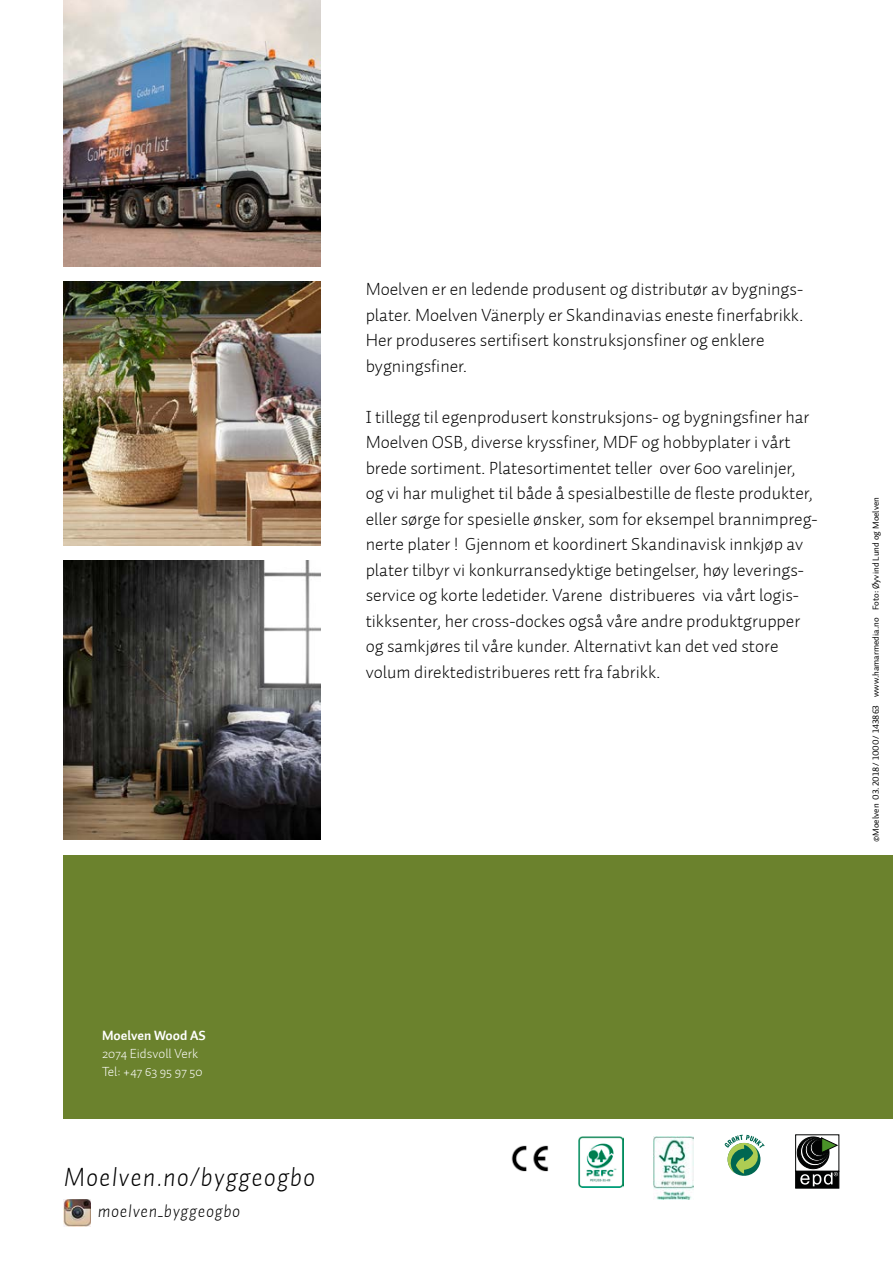
<style>
.page{position:relative;width:893px;height:1263px;background:#fff}
.page>*{position:absolute;margin:0;border:0;box-sizing:border-box;transform-origin:0 0}
.t1{font:27px "Auto 1 Light Italic LF";letter-spacing:.035em;color:#000}
.t2{font:300 18px/25.5px "Auto 1";color:#000}
.t3{font:18px "Auto 1 Light Italic LF";letter-spacing:.035em;color:#000}
.t4{font:300 13.5px/18px "Auto 1";color:#fff}
.t5{font:700 13.5px "Auto 1";color:#fff}
.t6{font:9px "Auto 1 Regular LF";color:#000}
</style>
<div class="page">
<div style="left:64px;top:855px;width:829px;height:263px;background:#6b822d"></div>
<img style="left:511px;top:1145px;width:37px;height:27px">
<img style="left:579px;top:1136px;width:44px;height:52px">
<img style="left:653px;top:1136px;width:41px;height:63px">
<svg style="left:725px;top:1135px;width:40px;height:41px"></svg>
<img style="left:64px;top:0;width:256px;height:266px">
<img style="left:64px;top:560px;width:256px;height:279px">
<img style="left:64px;top:281px;width:256px;height:265px">
<div style="left:795px;top:1135px;width:44px;height:36px;border:1px solid #010202"></div>
<div style="left:795px;top:1171px;width:44px;height:17px;border:1px solid #010202"></div>
<svg style="left:796px;top:1136px;width:42px;height:50px"></svg>
<img style="left:64px;top:1199px;width:27px;height:27px">
<p class="t2" style="left:366px;top:276px;width:439px">Moelven er en ledende produsent og distributør av bygnings&shy;plater. Moelven Vänerply er Skandinavias eneste finerfabrikk.<br>Her produseres sertifisert konstruksjonsfiner og enklere bygningsfiner.</p>
<p class="t2" style="left:366px;top:404px;width:453px">I tillegg til egenprodusert konstruksjons- og bygningsfiner har Moelven OSB, diverse kryssfiner, MDF og hobbyplater i vårt brede sortiment. Platesortimentet teller over 600 varelinjer, og vi har mulighet til både å spesialbestille de fleste produkter, eller sørge for spesielle ønsker, som for eksempel brannimpreg&shy;nerte plater ! Gjennom et koordinert Skandinavisk innkjøp av plater tilbyr vi konkurransedyktige betingelser, høy leverings&shy;service og korte ledetider. Varene distribueres via vårt logis&shy;tikksenter, her cross-dockes også våre andre produktgrupper og samkjøres til våre kunder. Alternativt kan det ved store volum direktedistribueres rett fra fabrikk.</p>
<p class="t6" style="left:870px;top:842px;width:346px;rotate:-90deg">©Moelven 03.2018/ 1000/ 143863 www.hamarmedia.no Foto: Øyvind Lund og Moelven</p>
<p class="t5" style="left:102px;top:1027px;width:105px">Moelven Wood AS</p>
<p class="t4" style="left:102px;top:1045px;width:102px">2074 Eidsvoll Verk<br>Tel: +47 63 95 97 50</p>
<h1 class="t1" style="left:64px;top:1159px;width:253px">Moelven.no/byggeogbo</h1>
<p class="t3" style="left:98px;top:1199px;width:144px">moelven_byggeogbo</p>
</div>
